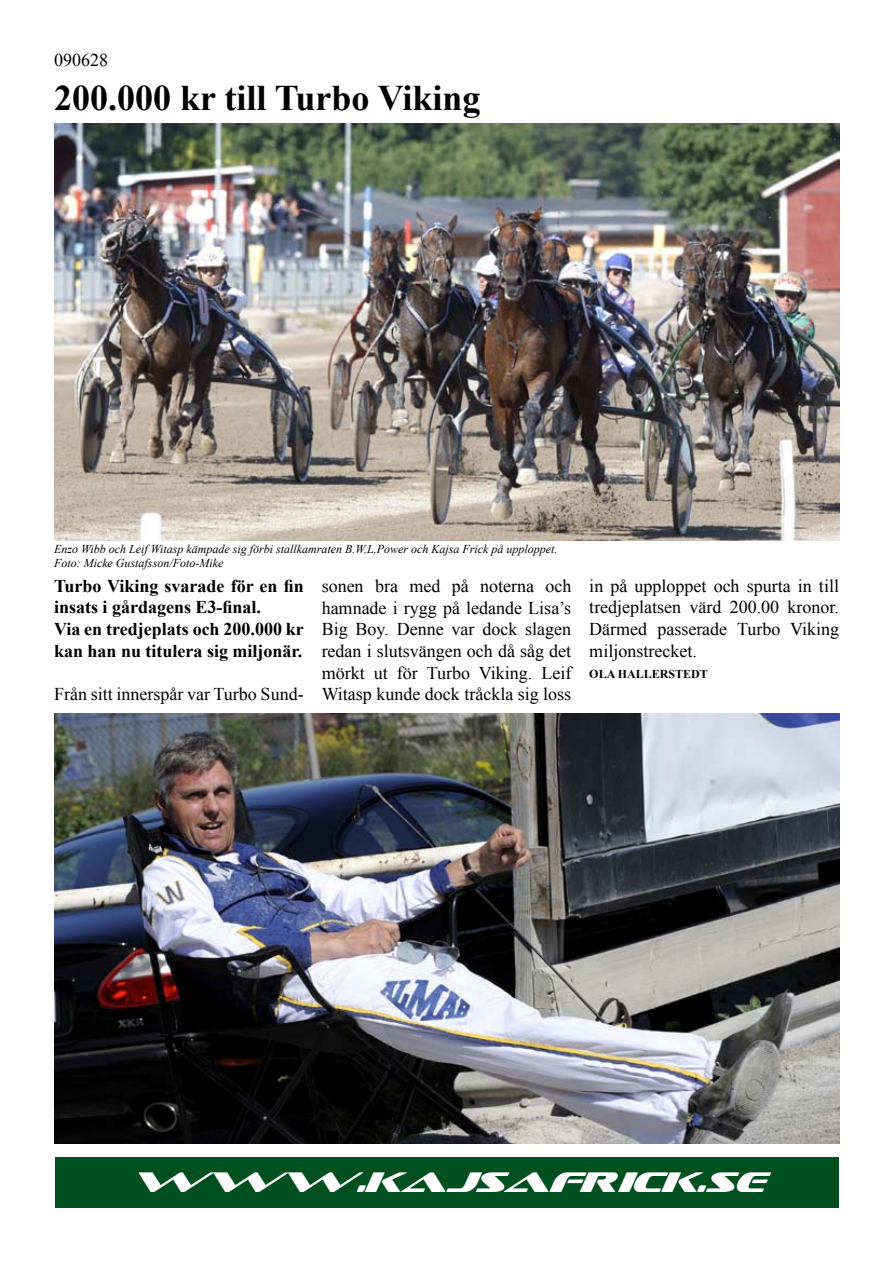
<style>
.page{position:relative;width:893px;height:1263px;background:#fff}
.page>*{position:absolute;margin:0;border:0;box-sizing:border-box;transform-origin:0 0}
.t1{font:700 36px "Times New Roman";color:#000}
.t2{font:italic 28.5px "Sofachrome";color:#fff}
.t3{font:18px/21.6px "Times New Roman";color:#000;text-align:justify}
.t4{font:700 18px/21.6px "Times New Roman";color:#000}
.t5{font:italic 12px/14.4px "Times New Roman";color:#000}
.t6{font:700 12px "Times New Roman";color:#000}
</style>
<div class="page">
<div style="left:55px;top:1157px;width:783px;height:51px;background:#00501f"></div>
<img style="left:54px;top:123px;width:786px;height:417px">
<img style="left:54px;top:714px;width:785px;height:429px">
<p class="t3" style="left:54px;top:49px;width:55px">090628</p>
<h1 class="t1" style="left:54px;top:73px;width:428px">200.000 kr till Turbo Viking</h1>
<p class="t5" style="left:54px;top:541px;width:505px">Enzo Wibb och Leif Witasp kämpade sig förbi stallkamraten B.W.L.Power och Kajsa Frick på upploppet.<br>Foto: Micke Gustafsson/Foto-Mike</p>
<p class="t4" style="left:54px;top:575px;width:251px">Turbo Viking svarade för en fin insats i gårdagens E3-final.<br>Via en tredjeplats och 200.000 kr kan han nu titulera sig miljonär.</p>
<p class="t3" style="left:54px;top:683px;width:251px">Från sitt innerspår var Turbo Sund-</p>
<p class="t3" style="left:322px;top:575px;width:251px">sonen bra med på noterna och hamnade i rygg på ledande Lisa’s Big Boy. Denne var dock slagen redan i slutsvängen och då såg det mörkt ut för Turbo Viking. Leif Witasp kunde dock tråckla sig loss</p>
<p class="t3" style="left:589px;top:575px;width:251px">in på upploppet och spurta in till tredjeplatsen värd 200.00 kronor.<br>Därmed passerade Turbo Viking miljonstrecket.</p>
<p class="t6" style="left:589px;top:666px;width:120px">OLA HALLERSTEDT</p>
<h2 class="t2" style="left:130px;top:1168px;width:635px">WWW.KAJSAFRICK.SE</h2>
</div>
